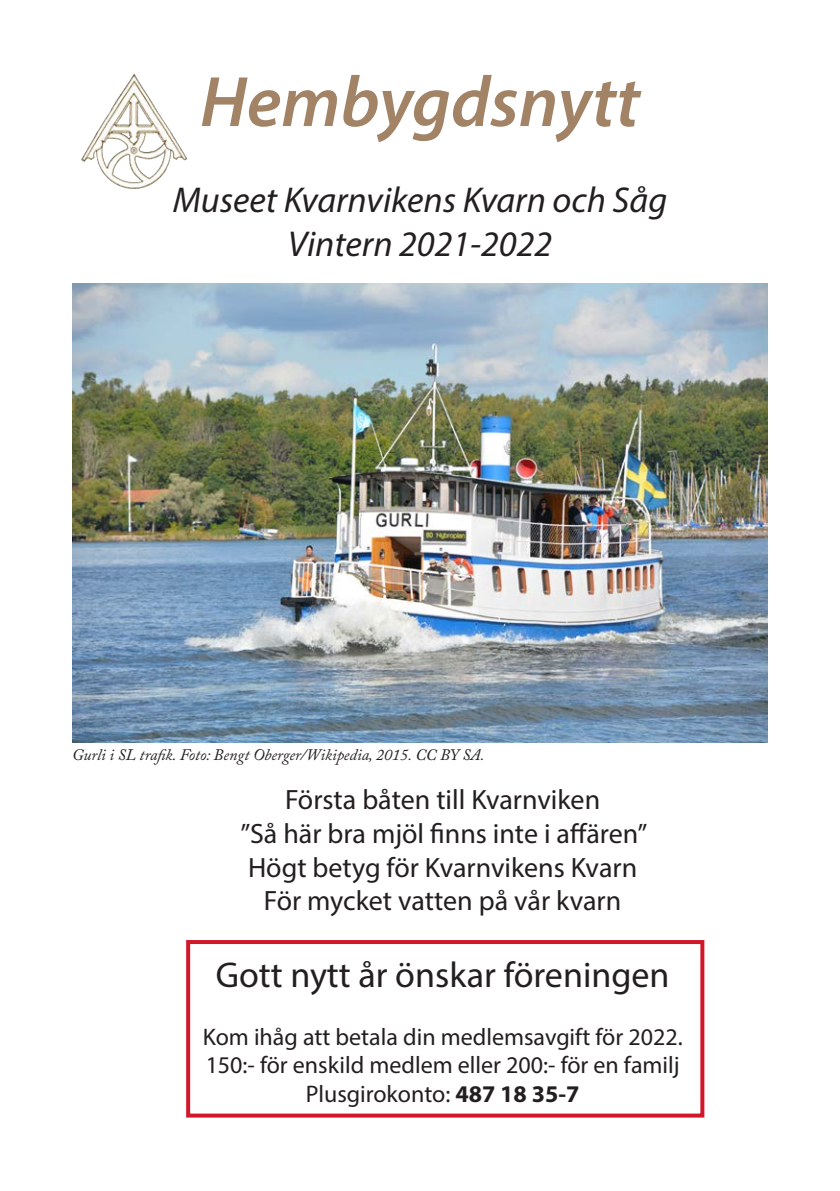
<style>
.page{position:relative;width:840px;height:1191px;background:#fff}
.page>*{position:absolute;margin:0;border:0;box-sizing:border-box;transform-origin:0 0}
.Rubrik_hembygdsnytt{font:italic 600 72px "Myriad Pro";color:#a28366}
.Underrubrik{font:italic 36px "Myriad Pro";color:#231f20}
.Gott_Nytt_År{font:36px "Myriad Pro";color:#231f20}
.Innehåll{font:28px "Myriad Pro";color:#231f20}
.Gott_Nytt_År-2{font:28px "Myriad Pro";color:#231f20}
.Gott_Nytt_År-3{font:24px/28.8px "Myriad Pro";color:#231f20;text-align:center}
.Bildtext{font:italic 16px "Adobe Caslon Pro";color:#231f20}
.s1{font-weight:700}
</style>
<div class="page">
<img style="left:72px;top:283px;width:695px;height:460px">
<img style="left:81px;top:74px;width:107px;height:115px">
<div style="left:186px;top:940px;width:518px;height:177px;border:4px solid #d1172a"></div>
<p class="Rubrik_hembygdsnytt" style="left:200px;top:56px;width:441px">Hembygdsnytt</p>
<p class="Underrubrik" style="left:172px;top:178px;width:496px">Museet Kvarnvikens Kvarn och Såg</p>
<p class="Underrubrik" style="left:288px;top:221px;width:265px">Vintern 2021-2022</p>
<p class="Bildtext" style="left:72px;top:745px;width:413px">Gurli i SL trafik. Foto: Bengt Oberger/Wikipedia, 2015. CC BY SA.</p>
<p class="Innehåll" style="left:285px;top:782px;width:316px">Första båten till Kvarnviken</p>
<p class="Innehåll" style="left:240px;top:816px;width:408px">”Så här bra mjöl finns inte i affären”</p>
<p class="Innehåll" style="left:248px;top:850px;width:390px">Högt betyg för Kvarnvikens Kvarn</p>
<p class="Gott_Nytt_År-2" style="left:264px;top:883px;width:359px">För mycket vatten på vår kvarn</p>
<p class="Gott_Nytt_År" style="left:215px;top:952px;width:455px">Gott nytt år önskar föreningen</p>
<p class="Gott_Nytt_År-3" style="left:202px;top:1021px;width:481px">Kom ihåg att betala din medlemsavgift för 2022.<br>150:- för enskild medlem eller 200:- för en familj<br>Plusgirokonto: <span class="s1">487 18 35-7</span></p>
</div>
